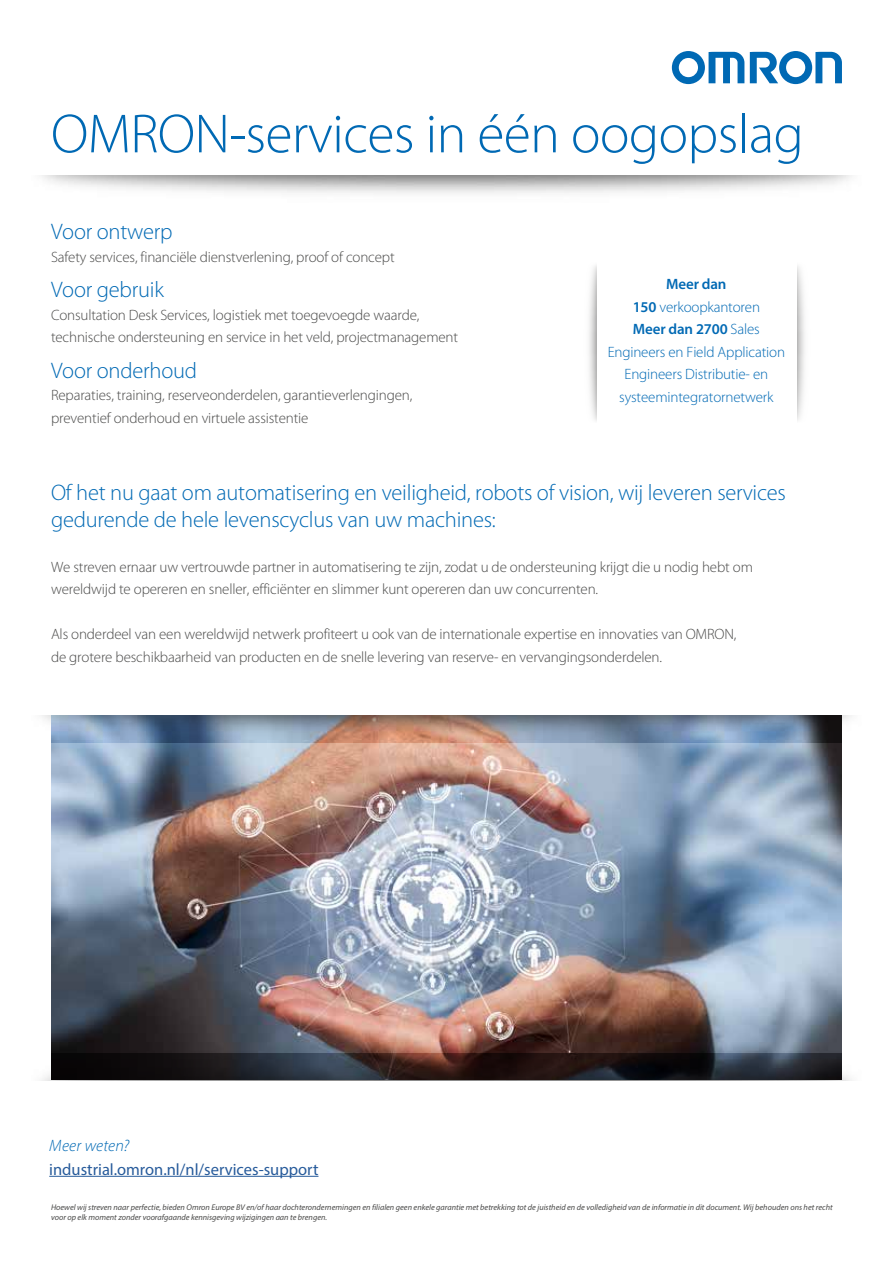
<style>
.page{position:relative;width:893px;height:1263px;background:#fff}
.page>*{position:absolute;margin:0;border:0;box-sizing:border-box;transform-origin:0 0}
.t1{font:300 55.5px "Myriad Pro";letter-spacing:-.01em;color:#0069b4}
.t2{font:300 22.5px/27px "Myriad Pro";letter-spacing:-.01em;color:#0069b4}
.t3{font:16.5px "Myriad Pro";color:#275b9b}
.t4{font:italic 300 16.5px "Myriad Pro";letter-spacing:.01em;color:#0069b4}
.t5{font:300 15px/22.5px "Myriad Pro";letter-spacing:-.01em;color:#4a4a49}
.t6{font:300 15px/22.5px "Myriad Pro";letter-spacing:-.01em;color:#0069b4;text-align:center}
.t7{font:italic 8.25px/10.5px "Myriad Pro";color:#4a4a49}
.s1{font-weight:600}
</style>
<div class="page">
<svg style="left:672px;top:51px;width:72px;height:33px"></svg>
<svg style="left:750px;top:51px;width:92px;height:33px"></svg>
<img style="left:51px;top:742px;width:791px;height:311px">
<img style="left:42px;top:1053px;width:809px;height:27px">
<img style="left:41px;top:715px;width:811px;height:27px">
<hr style="left:49px;top:1176px;width:269px;height:1px;background:#275b9b">
<img style="left:589px;top:266px;width:7px;height:154px">
<img style="left:797px;top:266px;width:8px;height:155px">
<h1 class="t1" style="left:51px;top:103px;width:754px">OMRON-services in één oogopslag</h1>
<h2 class="t2" style="left:51px;top:219px;width:123px">Voor ontwerp</h2>
<p class="t5" style="left:51px;top:246px;width:345px">Safety services, financiële dienstverlening, proof of concept</p>
<h2 class="t2" style="left:51px;top:277px;width:114px">Voor gebruik</h2>
<p class="t5" style="left:51px;top:304px;width:409px">Consultation Desk Services, logistiek met toegevoegde waarde, technische ondersteuning en service in het veld, projectmanagement</p>
<h2 class="t2" style="left:51px;top:357px;width:148px">Voor onderhoud</h2>
<p class="t5" style="left:51px;top:384px;width:363px">Reparaties, training, reserveonderdelen, garantieverlengingen, preventief onderhoud en virtuele assistentie</p>
<p class="t6" style="left:608px;top:273px;width:179px"><span class="s1">Meer dan<br>150</span> verkoopkantoren<br><span class="s1">Meer dan 2700</span> Sales<br>Engineers en Field Application<br>Engineers Distributie- en systeemintegratornetwerk</p>
<h2 class="t2" style="left:51px;top:479px;width:736px">Of het nu gaat om automatisering en veiligheid, robots of vision, wij leveren services gedurende de hele levenscyclus van uw machines:</h2>
<p class="t5" style="left:51px;top:556px;width:703px">We streven ernaar uw vertrouwde partner in automatisering te zijn, zodat u de ondersteuning krijgt die u nodig hebt om wereldwijd te opereren en sneller, efficiënter en slimmer kunt opereren dan uw concurrenten.</p>
<p class="t5" style="left:51px;top:623px;width:687px">Als onderdeel van een wereldwijd netwerk profiteert u ook van de internationale expertise en innovaties van OMRON, de grotere beschikbaarheid van producten en de snelle levering van reserve- en vervangingsonderdelen.</p>
<p class="t4" style="left:49px;top:1136px;width:81px">Meer weten?</p>
<p class="t3" style="left:49px;top:1159px;width:271px">industrial.omron.nl/nl/services-support</p>
<p class="t7" style="left:51px;top:1202px;width:783px">Hoewel wij streven naar perfectie, bieden Omron Europe BV en/of haar dochterondernemingen en filialen geen enkele garantie met betrekking tot de juistheid en de volledigheid van de informatie in dit document. Wij behouden ons het recht voor op elk moment zonder voorafgaande kennisgeving wijzigingen aan te brengen.</p>
</div>
